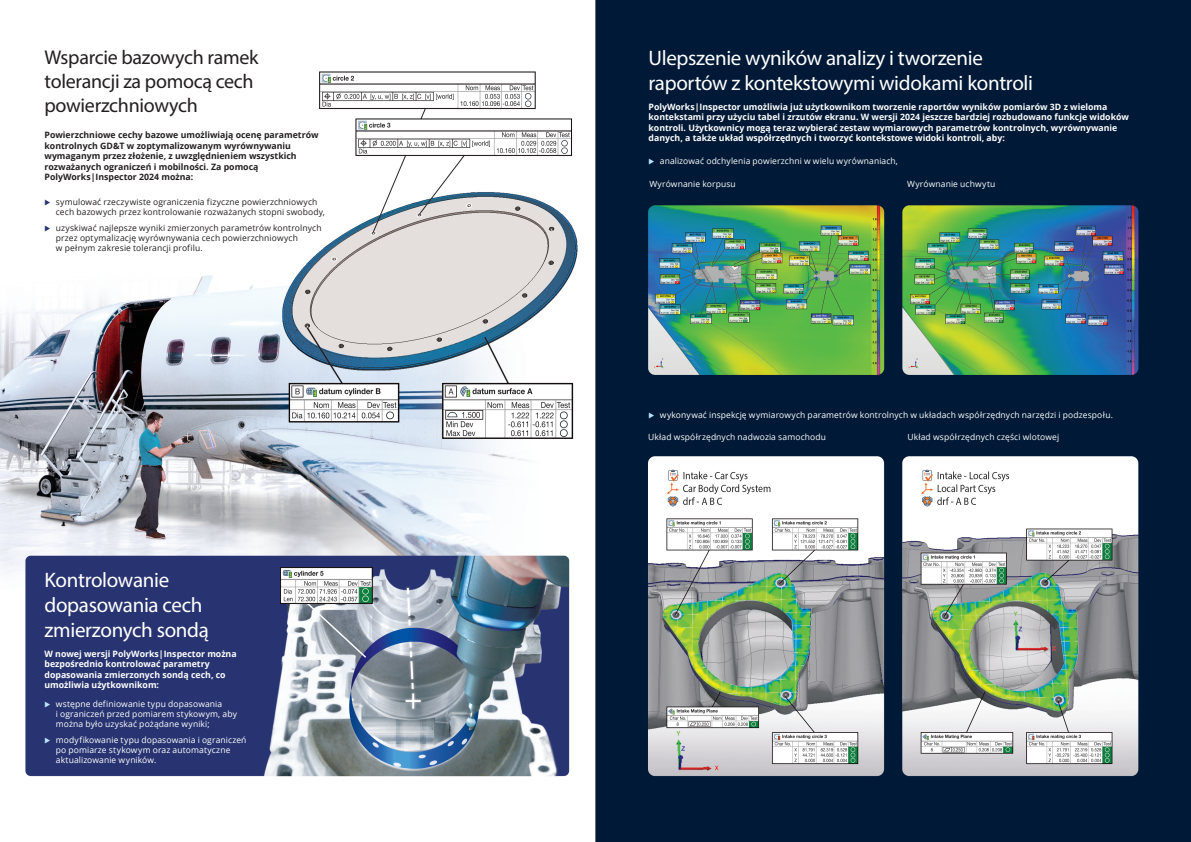
<style>
.page{position:relative;width:1191px;height:842px;background:#fff}
.page>*{position:absolute;margin:0;border:0;box-sizing:border-box;transform-origin:0 0}
.t1{font:21px/25px "Myriad Pro";letter-spacing:-.015em;color:#fff}
.t2{font:20px/24px "Myriad Pro";letter-spacing:-.015em;color:#231f20}
.t3{font:700 8.8px/10.5px "Open Sans";color:#fff}
.t4{font:700 8.8px/10.5px "Open Sans";color:#231f20}
.t5{font:8.5px/10.2px "Open Sans";letter-spacing:.015em;color:#fff}
.t6{font:8.5px/10.2px "Open Sans";letter-spacing:.015em;color:#231f20}
</style>
<div class="page">
<img style="left:0;top:0;width:1191px;height:842px">
<svg style="left:45px;top:199px;width:5px;height:6px"></svg>
<svg style="left:45px;top:225px;width:5px;height:6px"></svg>
<svg style="left:649px;top:158px;width:5px;height:6px"></svg>
<svg style="left:649px;top:412px;width:5px;height:6px"></svg>
<svg style="left:45px;top:701px;width:5px;height:6px"></svg>
<svg style="left:45px;top:737px;width:5px;height:6px"></svg>
<h2 class="t2" style="left:45px;top:45px;width:215px">Wsparcie bazowych ramek tolerancji za pomocą cech powierzchniowych</h2>
<p class="t4" style="left:45px;top:130px;width:275px">Powierzchniowe cechy bazowe umożliwiają ocenę parametrów kontrolnych GD&amp;T w zoptymalizowanym wyrównywaniu wymaganym przez złożenie, z uwzględnieniem wszystkich rozważanych ograniczeń i mobilności. Za pomocą PolyWorks|Inspector 2024 można:</p>
<p class="t6" style="left:56px;top:197px;width:271px">symulować rzeczywiste ograniczenia fizyczne powierzchniowych cech bazowych przez kontrolowanie rozważanych stopni swobody,</p>
<p class="t6" style="left:56px;top:223px;width:267px">uzyskiwać najlepsze wyniki zmierzonych parametrów kontrolnych przez optymalizację wyrównywania cech powierzchniowych<br>w pełnym zakresie tolerancji profilu.</p>
<h1 class="t1" style="left:45px;top:567px;width:166px">Kontrolowanie dopasowania cech zmierzonych sondą</h1>
<p class="t3" style="left:45px;top:648px;width:194px">W nowej wersji PolyWorks|Inspector można bezpośrednio kontrolować parametry dopasowania zmierzonych sondą cech, co umożliwia użytkownikom:</p>
<p class="t5" style="left:56px;top:698px;width:183px">wstępne definiowanie typu dopasowania<br>i ograniczeń przed pomiarem stykowym, aby można było uzyskać pożądane wyniki;</p>
<p class="t5" style="left:56px;top:735px;width:192px">modyfikowanie typu dopasowania i ograniczeń po pomiarze stykowym oraz automatyczne aktualizowanie wyników.</p>
<h1 class="t1" style="left:648px;top:45px;width:386px">Ulepszenie wyników analizy i tworzenie raportów z kontekstowymi widokami kontroli</h1>
<p class="t3" style="left:648px;top:101px;width:482px">PolyWorks|Inspector umożliwia już użytkownikom tworzenie raportów wyników pomiarów 3D z wieloma kontekstami przy użyciu tabel i zrzutów ekranu. W wersji 2024 jeszcze bardziej rozbudowano funkcje widoków kontroli. Użytkownicy mogą teraz wybierać zestaw wymiarowych parametrów kontrolnych, wyrównywanie danych, a także układ współrzędnych i tworzyć kontekstowe widoki kontroli, aby:</p>
<p class="t5" style="left:649px;top:178px;width:88px">Wyrównanie korpusu</p>
<p class="t5" style="left:907px;top:178px;width:90px">Wyrównanie uchwytu</p>
<p class="t5" style="left:660px;top:155px;width:240px">analizować odchylenia powierzchni w wielu wyrównaniach,</p>
<p class="t5" style="left:660px;top:409px;width:454px">wykonywać inspekcję wymiarowych parametrów kontrolnych w układach współrzędnych narzędzi i podzespołu.</p>
<p class="t5" style="left:648px;top:432px;width:179px">Układ współrzędnych nadwozia samochodu</p>
<p class="t5" style="left:907px;top:432px;width:153px">Układ współrzędnych części wlotowej</p>
</div>
